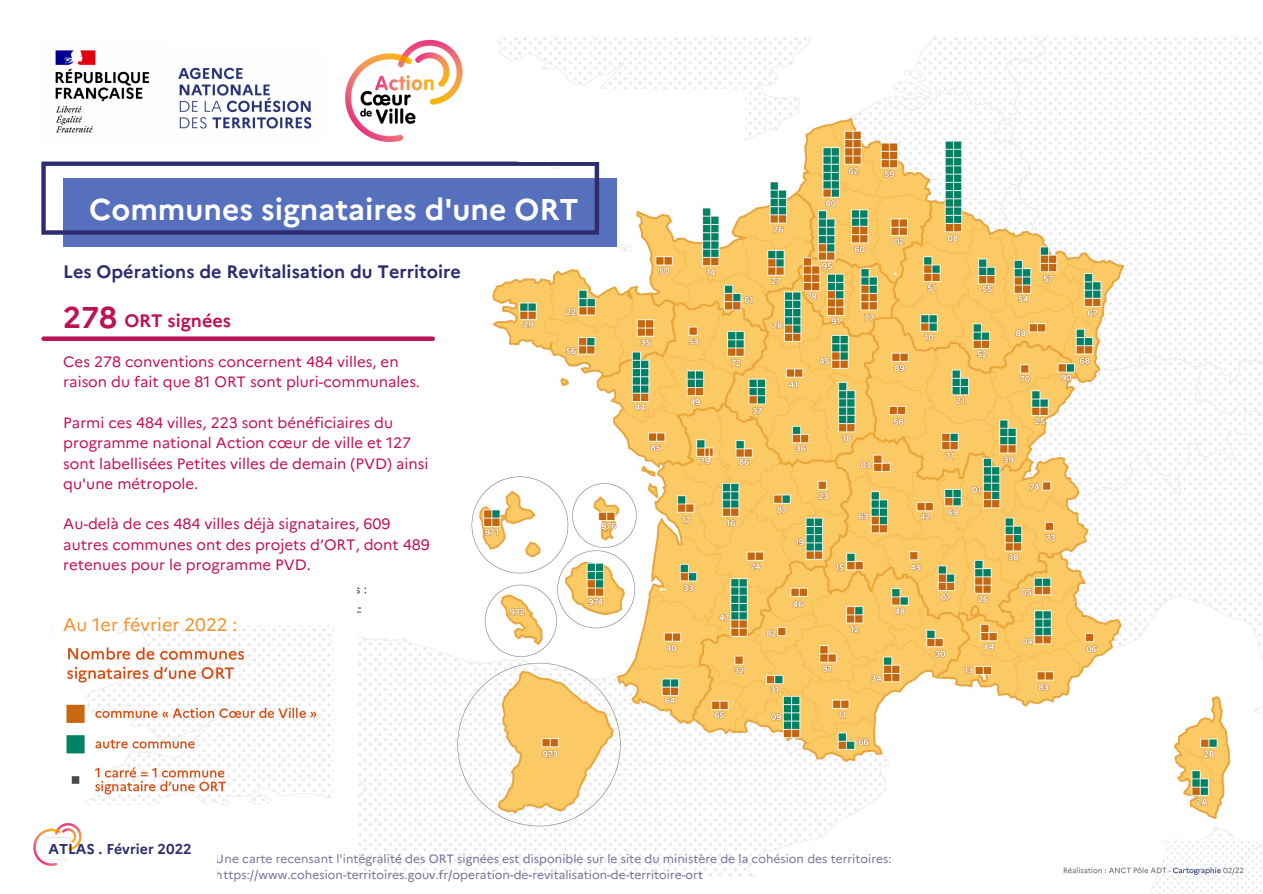
<style>
.page{position:relative;width:1263px;height:894px;background:#fff}
.page>*{position:absolute;margin:0;border:0;box-sizing:border-box;transform-origin:0 0}
.t1{font:700 30px "Marianne";color:#fff}
.t2{font:700 18px "Marianne";color:#2d2c6f}
.t3{font:18px "Marianne";color:#f3912d}
.t4{font:700 18px "Marianne";color:#be1257}
.t5{font:15px/20.2px "Marianne";color:#be1257}
.t6{font:700 14.25px "Marianne";color:#2d2c6f}
.t7{font:12px/16px "Marianne";color:#2d2c6f}
.s1{font-size:30px}
</style>
<div class="page">
<img style="left:357px;top:35px;width:906px;height:842px">
<div style="left:63px;top:178px;width:554px;height:69px;background:#5770be"></div>
<svg style="left:41px;top:161px;width:558px;height:74px"></svg>
<img style="left:55px;top:50px;width:95px;height:83px">
<img style="left:178px;top:67px;width:134px;height:62px">
<img style="left:345px;top:35px;width:120px;height:112px">
<img style="left:33px;top:823px;width:49px;height:43px">
<img style="left:50px;top:625px;width:284px;height:178px">
<div style="left:518px;top:89px;width:226px;height:72px;background:#fff"></div>
<div style="left:44px;top:336px;width:389px;height:5px;background:#be1257"></div>
<img style="left:1055px;top:839px;width:208px;height:54px">
<h1 class="t1" style="left:89px;top:186px;width:491px">Communes signataires d'une ORT</h1>
<p class="t2" style="left:63px;top:257px;width:399px">Les Opérations de Revitalisation du Territoire</p>
<p class="t4" style="left:63px;top:306px;width:169px"><span class="s1">278</span> ORT signées</p>
<p class="t5" style="left:63px;top:351px;width:358px">Ces 278 conventions concernent 484 villes, en raison du fait que 81 ORT sont pluri-communales.</p>
<p class="t5" style="left:63px;top:412px;width:367px">Parmi ces 484 villes, 223 sont bénéficiaires du programme national Action cœur de ville et 127 sont labellisées Petites villes de demain (PVD) ainsi qu'une métropole.</p>
<p class="t5" style="left:63px;top:513px;width:368px">Au-delà de ces 484 villes déjà signataires, 609 autres communes ont des projets d’ORT, dont 489 retenues pour le programme PVD.</p>
<p class="t3" style="left:63px;top:613px;width:176px">Au 1er février 2022 :</p>
<p class="t6" style="left:48px;top:837px;width:145px">ATLAS . Février 2022</p>
<p class="t7" style="left:216px;top:849px;width:677px">Une carte recensant l'intégralité des ORT signées est disponible sur le site du ministère de la cohésion des territoires: https://www.cohesion-territoires.gouv.fr/operation-de-revitalisation-de-territoire-ort</p>
</div>
